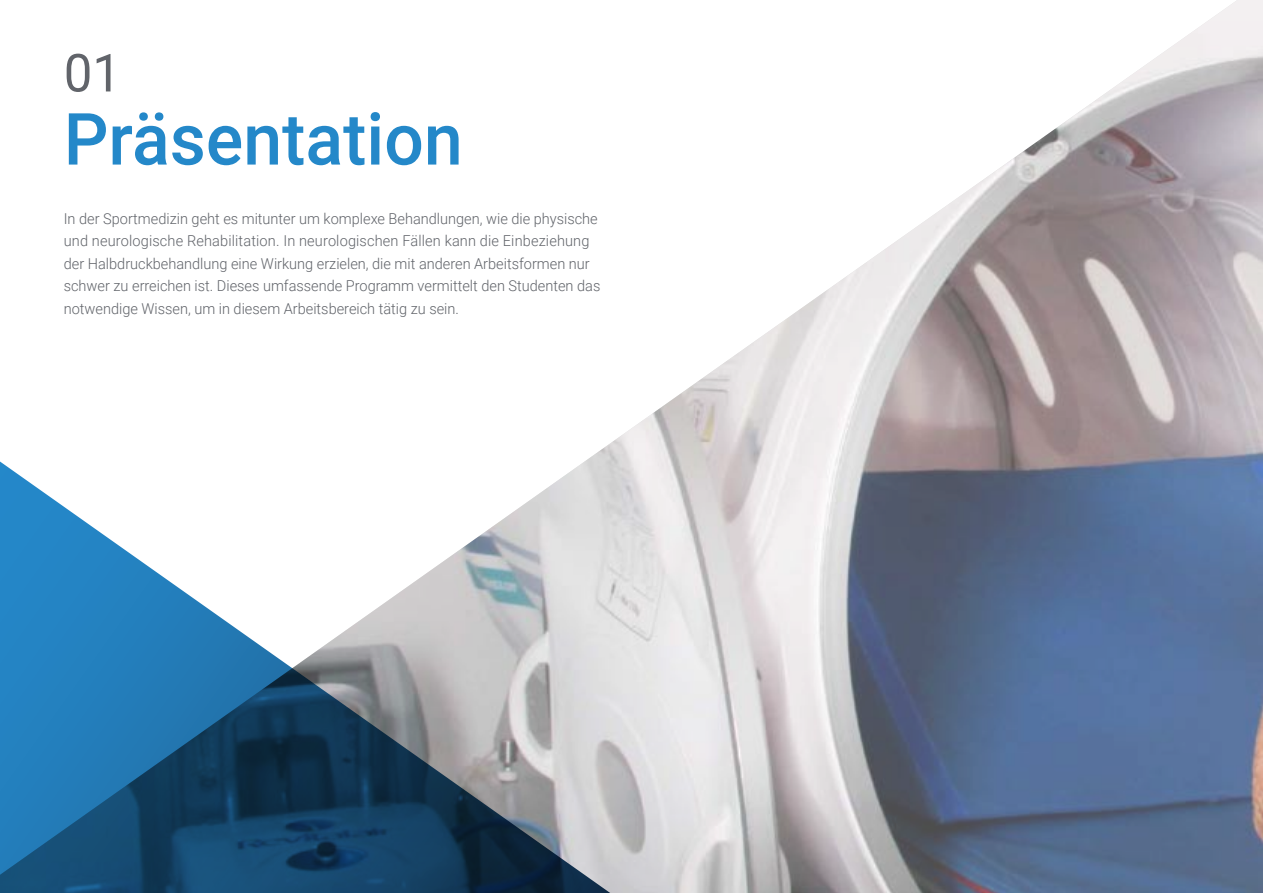
<style>
.page{position:relative;width:1263px;height:893px;background:#fff}
.page>*{position:absolute;margin:0;border:0;box-sizing:border-box;transform-origin:0 0}
.t1{font:500 72px "Roboto";color:#2488c9}
.t2{font:52.5px "Roboto";color:#61646a}
.t3{font:300 15px/22.5px "Roboto";color:#61646a}
</style>
<div class="page">
<img style="left:607px;top:0;width:656px;height:893px">
<svg style="left:0;top:446px;width:640px;height:447px"></svg>
<h2 class="t2" style="left:64px;top:36px;width:59px">01</h2>
<h1 class="t1" style="left:64px;top:89px;width:400px">Präsentation</h1>
<p class="t3" style="left:64px;top:207px;width:538px">In der Sportmedizin geht es mitunter um komplexe Behandlungen, wie die physische und neurologische Rehabilitation. In neurologischen Fällen kann die Einbeziehung der Halbdruckbehandlung eine Wirkung erzielen, die mit anderen Arbeitsformen nur schwer zu erreichen ist. Dieses umfassende Programm vermittelt den Studenten das notwendige Wissen, um in diesem Arbeitsbereich tätig zu sein.</p>
</div>
